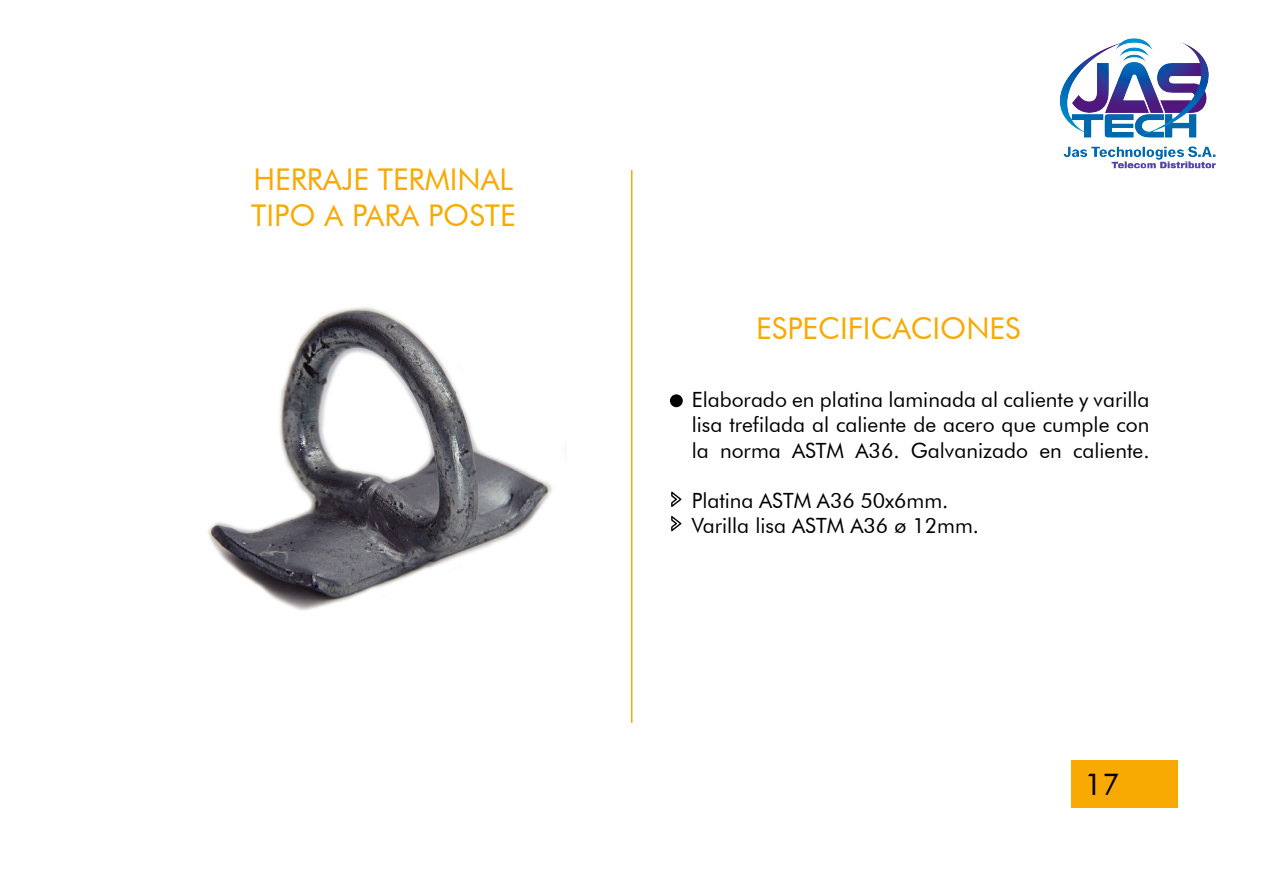
<style>
.page{position:relative;width:1263px;height:893px;background:#fff}
.page>*{position:absolute;margin:0;border:0;box-sizing:border-box;transform-origin:0 0}
.t1{font:30.15px "Futura BT";color:#000}
.t2{font:30px/36px "Futura BT";color:#f8aa02}
.t3{font:21px/25.2px "Futura BT";color:#000;text-align:justify}
</style>
<div class="page">
<img style="left:208px;top:307px;width:345px;height:304px">
<hr style="left:631px;top:170px;width:1px;height:553px;background:#f8aa02">
<div style="left:670px;top:394px;width:13px;height:13px;background:#000;border-radius:50%"></div>
<div style="left:1072px;top:760px;width:106px;height:48px;background:#f8aa02"></div>
<svg style="left:671px;top:491px;width:10px;height:16px"></svg>
<svg style="left:671px;top:516px;width:10px;height:15px"></svg>
<img style="left:1059px;top:38px;width:157px;height:131px">
<h2 class="t2" style="left:251px;top:161px;width:266px">HERRAJE TERMINAL<br>TIPO A PARA POSTE</h2>
<h2 class="t2" style="left:756px;top:310px;width:266px">ESPECIFICACIONES</h2>
<p class="t3" style="left:692px;top:387px;width:459px">Elaborado en platina laminada al caliente y varilla lisa trefilada al caliente de acero que cumple con la norma ASTM A36. Galvanizado en caliente.</p>
<p class="t3" style="left:692px;top:488px;width:289px">Platina ASTM A36 50x6mm.<br>Varilla lisa ASTM A36 ø 12mm.</p>
<h1 class="t1" style="left:1084px;top:766px;width:37px">17</h1>
</div>
